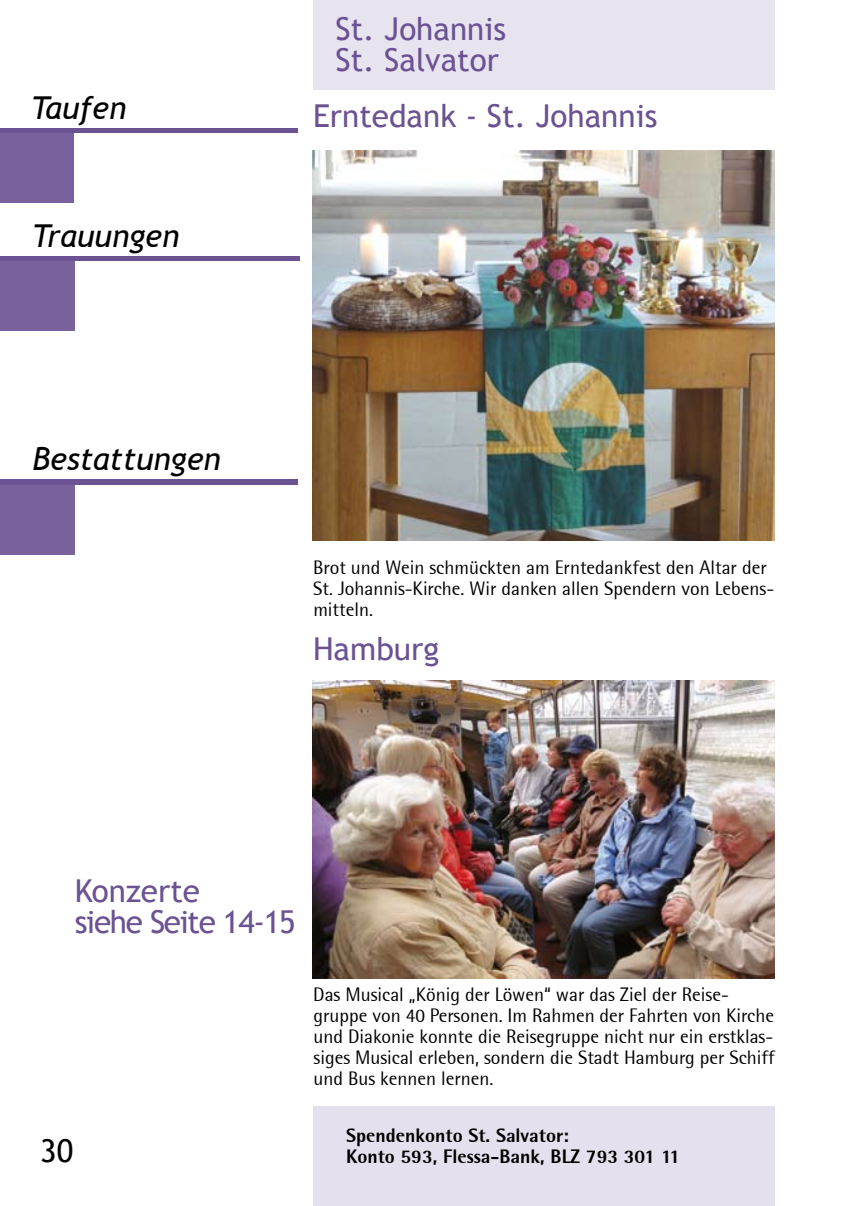
<style>
.page{position:relative;width:849px;height:1206px;background:#fff}
.page>*{position:absolute;margin:0;border:0;box-sizing:border-box;transform-origin:0 0}
.t1{font:31.5px/31.5px "Trebuchet MS";color:#6a5293}
.t2{font:italic 31.5px "Trebuchet MS";color:#000}
.t3{font:31.5px/31.5px "Trebuchet MS";letter-spacing:-.04em;color:#6a5293}
.t4{font:31.5px "Trebuchet MS";color:#000}
.t5{font:19.25px/21px "Rotis Semi Sans";color:#000}
.t6{font:800 19.25px/21px "Rotis Semi Sans";color:#000}
</style>
<div class="page">
<div style="left:313px;top:0;width:461px;height:89px;background:#e7e3ef"></div>
<div style="left:0;top:482px;width:74px;height:72px;background:#78619d"></div>
<div style="left:0;top:479px;width:298px;height:5px;background:#6a5293"></div>
<div style="left:0;top:130px;width:73px;height:73px;background:#78619d"></div>
<div style="left:0;top:128px;width:298px;height:5px;background:#6a5293"></div>
<div style="left:313px;top:1106px;width:461px;height:99px;background:#e5e0ed"></div>
<div style="left:0;top:258px;width:74px;height:72px;background:#78619d"></div>
<div style="left:0;top:256px;width:299px;height:5px;background:#6a5293"></div>
<img style="left:313px;top:150px;width:461px;height:391px">
<img style="left:313px;top:680px;width:461px;height:298px">
<h1 class="t2" style="left:31px;top:89px;width:97px">Taufen</h1>
<h1 class="t2" style="left:32px;top:217px;width:148px">Trauungen</h1>
<h1 class="t2" style="left:32px;top:440px;width:190px">Bestattungen</h1>
<h1 class="t1" style="left:335px;top:13px;width:172px">St. Johannis<br>St. Salvator</h1>
<h1 class="t1" style="left:313px;top:101px;width:346px">Erntedank - St. Johannis</h1>
<p class="t5" style="left:313px;top:556px;width:462px">Brot und Wein schmückten am Erntedankfest den Altar der<br>St. Johannis-Kirche. Wir danken allen Spendern von Lebens&shy;mitteln.</p>
<h1 class="t1" style="left:313px;top:633px;width:128px">Hamburg</h1>
<h1 class="t3" style="left:75px;top:875px;width:219px">Konzerte<br>siehe Seite 14-15</h1>
<h1 class="t4" style="left:40px;top:1132px;width:35px">30</h1>
<p class="t5" style="left:313px;top:984px;width:463px">Das Musical „König der Löwen“ war das Ziel der Reise&shy;gruppe von 40 Personen. Im Rahmen der Fahrten von Kirche und Diakonie konnte die Reisegruppe nicht nur ein erstklas&shy;siges Musical erleben, sondern die Stadt Hamburg per Schiff und Bus kennen lernen.</p>
<p class="t6" style="left:346px;top:1124px;width:335px">Spendenkonto St. Salvator:<br>Konto 593, Flessa-Bank, BLZ 793 301 11</p>
</div>
